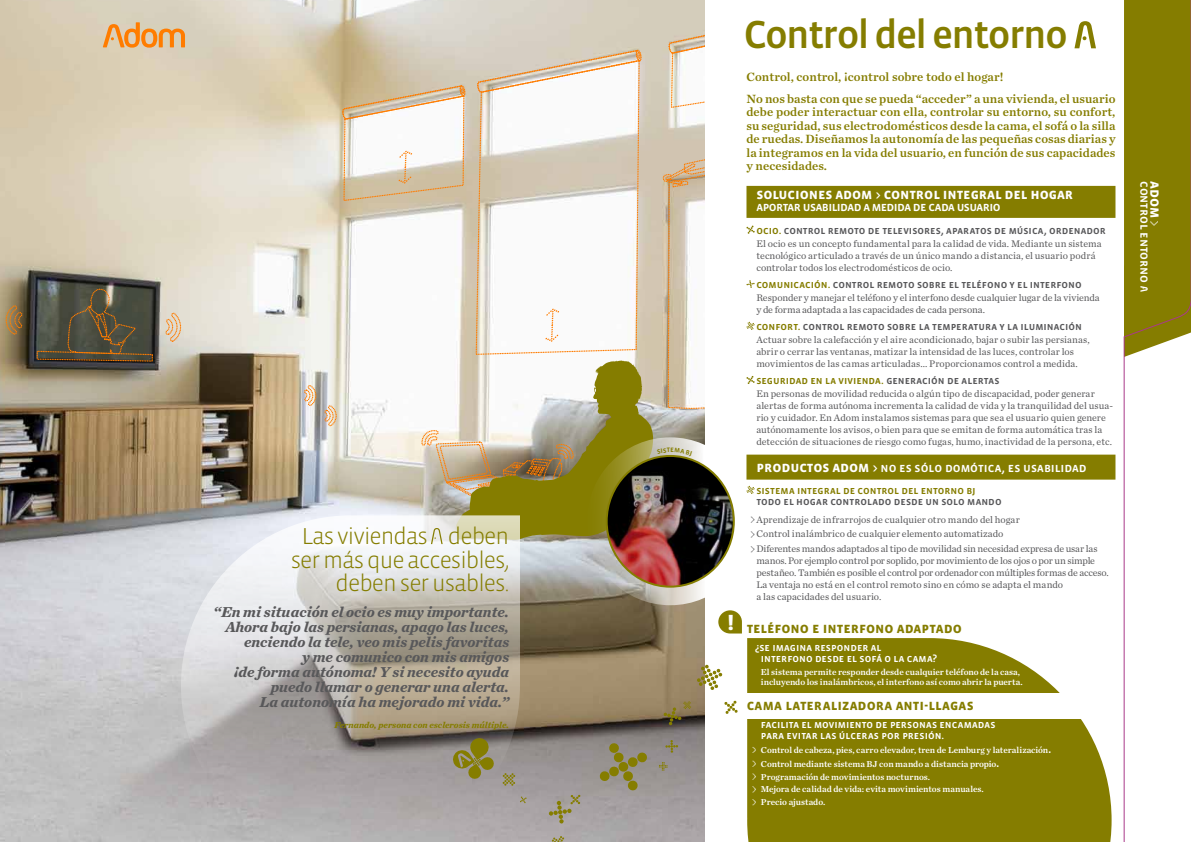
<style>
.page{position:relative;width:1191px;height:842px;background:#fff}
.page>*{position:absolute;margin:0;border:0;box-sizing:border-box;transform-origin:0 0}
.t1{font:40px "Vista Sans Med";letter-spacing:-.04em;color:#857d00}
.t2{font:300 23.6px/23.6px "Vista Sans";letter-spacing:-.04em;color:#857d00;text-align:right}
.t3{font:italic 700 15px/15px "Chronicle Text G1";color:#58585a;text-align:right}
.t4{font:15px "Vista Sans SC Bold";color:#857d00}
.t5{font:15px "Vista Sans SC Bold";letter-spacing:-.005em;color:#fff}
.t6{font:13px "Vista Sans SC Med";letter-spacing:-.01em;color:#fff}
.t7{font:13px "Vista Sans SC Med";letter-spacing:-.045em;color:#fff}
.t8{font:12.5px/13.5px "Chronicle Text G1 Semi";letter-spacing:.005em;color:#857d00}
.t9{font:11px "Vista Sans SC Med";letter-spacing:.005em;color:#58585a}
.t10{font:11px/11px "Vista Sans SC Med";letter-spacing:.005em;color:#fff}
.t11{font:11px "Vista Sans SC Med";color:#857d00}
.t12{font:10px/12px "Chronicle Text G1";color:#58585a}
.t13{font:9px/12.8px "Chronicle Text G1 Semi";color:#fff}
.t14{font:italic 700 9px "Chronicle Text G1";color:#857d00}
.t15{font:8px "Vista Sans SC Med";color:#857d00}
.s1{font-family:"Vista Sans SC Med";font-size:13px}
.s2{color:#857d00}
.s3{color:#58585a}
.s4{font-family:"Vista Sans SC Bold";font-size:15px}
.s5{font-family:"Whitney HTF Semi Bold SC";font-size:11px}
</style>
<div class="page">
<svg style="left:1123px;top:336px;width:2px;height:506px"></svg>
<img style="left:0;top:0;width:323px;height:842px">
<svg style="left:36px;top:288px;width:118px;height:102px;background:#615c4b"></svg>
<svg style="left:5px;top:304px;width:19px;height:84px;background:#907b56"></svg>
<svg style="left:164px;top:311px;width:18px;height:32px"></svg>
<svg style="left:303px;top:384px;width:13px;height:23px"></svg>
<svg style="left:756px;top:638px;width:355px;height:204px;background:#918a1a"></svg>
<div style="left:734px;top:693px;width:359px;height:25px;background:#fff"></div>
<svg style="left:1074px;top:21px;width:22px;height:27px"></svg>
<svg style="left:181px;top:515px;width:142px;height:327px;background:#c8c7c8"></svg>
<svg style="left:103px;top:22px;width:82px;height:26px;background:#e7af72"></svg>
<div style="left:746px;top:186px;width:369px;height:32px;background:#857d00"></div>
<div style="left:746px;top:455px;width:369px;height:25px;background:#857d00"></div>
<div style="left:1124px;top:0;width:67px;height:357px;background:#857d00"></div>
<svg style="left:323px;top:0;width:433px;height:842px"></svg>
<h2 class="t2" style="left:291px;top:525px;width:220px">Las viviendas deben ser más que accesibles, deben ser usables.</h2>
<p class="t3" style="left:213px;top:604px;width:297px">“En mi situación el ocio es muy importante.<br>Ahora bajo las persianas, apago las luces, enciendo la tele, veo mis pelis favoritas<br>y me comunico con mis amigos<br>¡de forma autónoma! Y si necesito ayuda puedo llamar o generar una alerta.<br>La autonomía ha mejorado mi vida.”</p>
<p class="t14" style="left:334px;top:718px;width:176px">Fernando, persona con esclerosis múltiple.</p>
<p class="t15" style="left:670px;top:445px;width:5px">e</p>
<h1 class="t1" style="left:743px;top:14px;width:326px">Control del entorno</h1>
<p class="t8" style="left:746px;top:65px;width:370px;line-height:22px">Control, control, ¡control sobre todo el hogar!<br>No nos basta con que se pueda “acceder” a una vivienda, el usuario</p>
<p class="t8" style="left:746px;top:105px;width:370px;text-align:justify">debe poder interactuar con ella, controlar su entorno, su confort, su seguridad, sus electrodomésticos desde la cama, el sofá o la silla de ruedas. Diseñamos la autonomía de las pequeñas cosas diarias y la integramos en la vida del usuario, en función de sus capacidades y necesidades.</p>
<h3 class="t5" style="left:756px;top:187px;width:318px">soluciones adom <span class="s1">&gt;</span> control integral del hogar</h3>
<h3 class="t7" style="left:756px;top:200px;width:246px">aportar usabilidad a medida de cada usuario</h3>
<p class="t9" style="left:756px;top:224px;width:351px"><span class="s2">ocio.</span> control remoto de televisores, aparatos de música, ordenador</p>
<p class="t12" style="left:756px;top:237px;width:347px">El ocio es un concepto fundamental para la calidad de vida. Mediante un sistema tecnológico articulado a través de un único mando a distancia, el usuario podrá controlar todos los electrodomésticos de ocio.</p>
<p class="t9" style="left:756px;top:278px;width:327px"><span class="s2">comunicación.</span> control remoto sobre el teléfono y el interfono</p>
<p class="t12" style="left:756px;top:291px;width:345px">Responder y manejar el teléfono y el interfono desde cualquier lugar de la vivienda y de forma adaptada a las capacidades de cada persona.</p>
<p class="t9" style="left:756px;top:321px;width:327px"><span class="s2">confort.</span> control remoto sobre la temperatura y la iluminación</p>
<p class="t12" style="left:756px;top:333px;width:335px">Actuar sobre la calefacción y el aire acondicionado, bajar o subir las persianas, abrir o cerrar las ventanas, matizar la intensidad de las luces, controlar los movimientos de las camas articuladas... Proporcionamos control a medida.</p>
<p class="t11" style="left:756px;top:375px;width:245px">seguridad en la vivienda. <span class="s3">generación de alertas</span></p>
<p class="t12" style="left:756px;top:388px;width:358px">En personas de movilidad reducida o algún tipo de discapacidad, poder generar alertas de forma autónoma incrementa la calidad de vida y la tranquilidad del usua&shy;rio y cuidador. En Adom instalamos sistemas para que sea el usuario quien genere autónomamente los avisos, o bien para que se emitan de forma automática tras la detección de situaciones de riesgo como fugas, humo, inactividad de la persona, etc.</p>
<h3 class="t6" style="left:756px;top:461px;width:332px"><span class="s4">productos adom</span> &gt; no es sólo domótica, es usabilidad</h3>
<p class="t11" style="left:756px;top:485px;width:221px">sistema integral de control del entorno bj</p>
<p class="t9" style="left:756px;top:496px;width:247px">todo el hogar controlado desde un solo mando</p>
<p class="t12" style="left:756px;top:511px;width:342px;line-height:14.8px">Aprendizaje de infrarrojos de cualquier otro mando del hogar<br>Control inalámbrico de cualquier elemento automatizado<br>Diferentes mandos adaptados al tipo de movilidad sin necesidad expresa de usar las</p>
<p class="t12" style="left:756px;top:554px;width:354px">manos. Por ejemplo control por soplido, por movimiento de los ojos o por un simple pestañeo. También es posible el control por ordenador con múltiples formas de acceso.<br>La ventaja no está en el control remoto sino en cómo se adapta el mando<br>a las capacidades del usuario.</p>
<h3 class="t4" style="left:728px;top:620px;width:235px"><sup>!</sup> teléfono e interfono adaptado</h3>
<p class="t10" style="left:761px;top:642px;width:178px;text-indent:-6px">¿se imagina responder al<br>interfono desde el sofá o la cama?</p>
<p class="t13" style="left:761px;top:666px;width:263px;line-height:10px">El sistema permite responder desde cualquier teléfono de la casa, incluyendo los inalámbricos, el interfono así como abrir la puerta.</p>
<h3 class="t4" style="left:746px;top:697px;width:229px">cama lateralizadora anti-llagas</h3>
<p class="t10" style="left:761px;top:719px;width:236px">facilita el movimiento de personas encamadas para evitar las úlceras por presión.</p>
<p class="t13" style="left:761px;top:742px;width:292px;line-height:13.8px">Control de cabeza, pies, carro elevador, tren de Lemburg y lateralización<span class="s5">.<br></span>Control mediante sistema BJ con mando a distancia propio<span class="s5">.</span></p>
<p class="t13" style="left:761px;top:770px;width:224px">Programación de movimientos nocturnos.<br>Mejora de calidad de vida: evita movimientos manuales.<br>Precio ajustado.</p>
<h3 class="t6" style="left:1151px;top:181px;width:104px;rotate:90deg">control entorno</h3>
<h3 class="t5" style="left:1163px;top:181px;width:38px;rotate:90deg">adom</h3>
</div>
